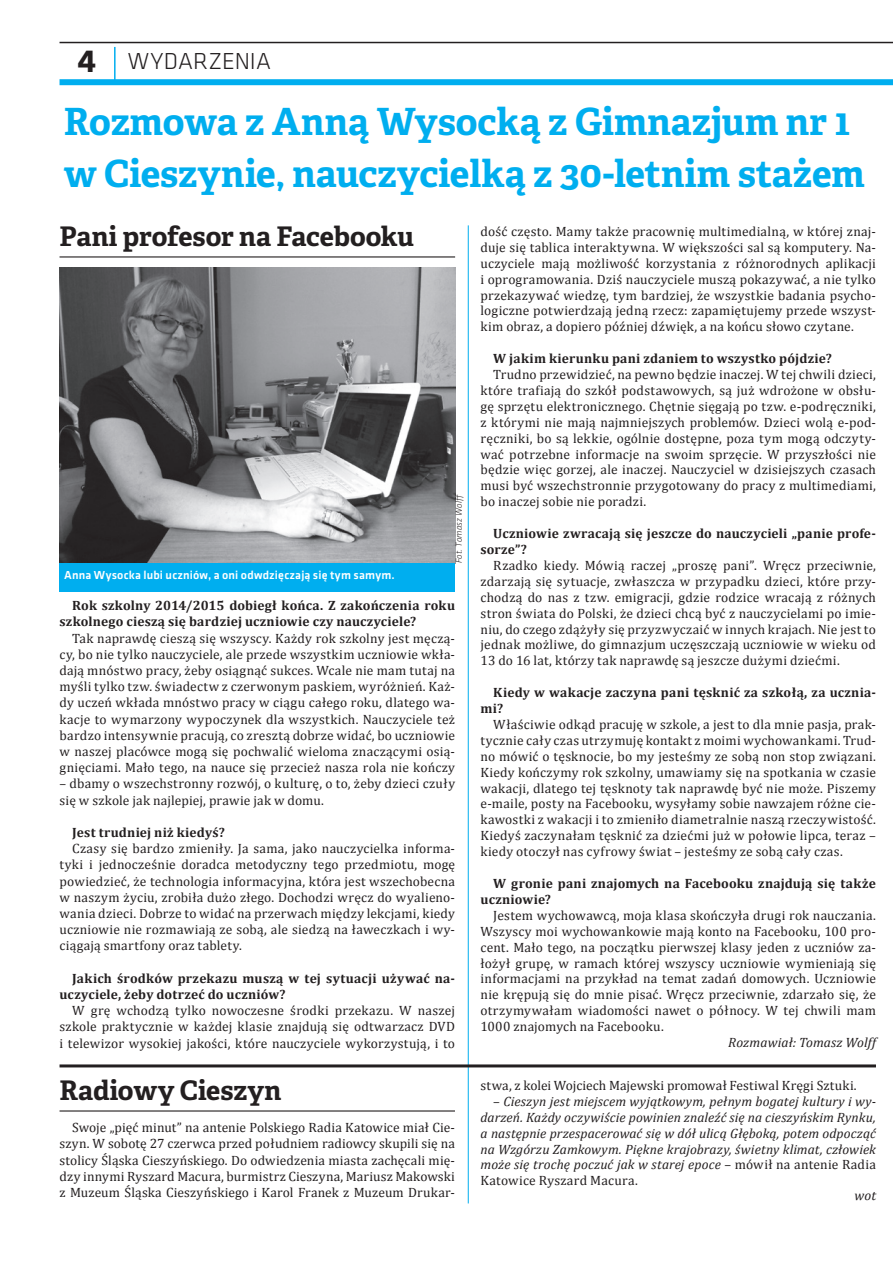
<style>
.page{position:relative;width:893px;height:1263px;background:#fff}
.page>*{position:absolute;margin:0;border:0;box-sizing:border-box;transform-origin:0 0}
.t1{font:700 37.5px/52.5px "Adelle Basic";letter-spacing:-.005em;color:#00aeef}
.t2{font:700 27px "Adelle Basic";letter-spacing:-.005em;color:#231f20}
.t3{font:300 24px "Klavika";letter-spacing:.005em;color:#231f20}
.t4{font:13.5px/15.9px "Cambria";letter-spacing:.015em;color:#231f20;text-align:justify}
.t5{font:700 13.5px/15.9px "Cambria";letter-spacing:.015em;color:#231f20}
.t6{font:italic 13.5px/15.9px "Cambria";letter-spacing:.005em;color:#231f20;text-align:justify}
.t7{font:500 12px "Klavika";letter-spacing:.015em;color:#fff}
.t8{font:italic 300 9px "Klavika";letter-spacing:.015em;color:#231f20}
.s1{font-weight:700;font-size:33px}
.s2{font-style:normal}
</style>
<div class="page">
<hr style="left:114px;top:47px;width:2px;height:35px;background:#00aeef">
<div style="left:60px;top:79px;width:833px;height:6px;background:#00aeef"></div>
<hr style="left:60px;top:42px;width:833px;height:1px;background:#231f20">
<img style="left:60px;top:267px;width:395px;height:296px">
<div style="left:60px;top:563px;width:395px;height:29px;background:#00aeef"></div>
<hr style="left:60px;top:256px;width:395px;height:1px;background:#231f20">
<hr style="left:468px;top:225px;width:1px;height:978px;background:#00aeef">
<hr style="left:60px;top:1110px;width:395px;height:1px;background:#231f20">
<hr style="left:60px;top:1064px;width:816px;height:3px;background:#231f20">
<h3 class="t3" style="left:78px;top:46px;width:195px"><span class="s1">4</span> WYDARZENIA</h3>
<h1 class="t1" style="left:64px;top:95px;width:802px">Rozmowa z Anną Wysocką z Gimnazjum nr 1 w Cieszynie, nauczycielką z 30-letnim stażem</h1>
<h2 class="t2" style="left:60px;top:219px;width:356px">Pani profesor na Facebooku</h2>
<p class="t4" style="left:480px;top:223px;width:397px">dość często. Mamy także pracownię multimedialną, w której znaj&shy;duje się tablica interaktywna. W większości sal są komputery. Na&shy;uczyciele mają możliwość korzystania z różnorodnych aplikacji i oprogramowania. Dziś nauczyciele muszą pokazywać, a nie tylko przekazywać wiedzę, tym bardziej, że wszystkie badania psycho&shy;logiczne potwierdzają jedną rzecz: zapamiętujemy przede wszyst&shy;kim obraz, a dopiero później dźwięk, a na końcu słowo czytane.</p>
<p class="t5" style="left:493px;top:350px;width:340px">W jakim kierunku pani zdaniem to wszystko pójdzie?</p>
<p class="t4" style="left:480px;top:366px;width:397px;text-indent:13px">Trudno przewidzieć, na pewno będzie inaczej. W tej chwili dzieci, które trafiają do szkół podstawowych, są już wdrożone w obsłu&shy;gę sprzętu elektronicznego. Chętnie sięgają po tzw. e-podręczniki, z którymi nie mają najmniejszych problemów. Dzieci wolą e-pod&shy;ręczniki, bo są lekkie, ogólnie dostępne, poza tym mogą odczyty&shy;wać potrzebne informacje na swoim sprzęcie. W przyszłości nie będzie więc gorzej, ale inaczej. Nauczyciel w dzisiejszych czasach musi być wszechstronnie przygotowany do pracy z multimediami, bo inaczej sobie nie poradzi.</p>
<p class="t5" style="left:481px;top:525px;width:397px;text-indent:13px">Uczniowie zwracają się jeszcze do nauczycieli „panie profe&shy;sorze”?</p>
<p class="t4" style="left:481px;top:557px;width:397px;text-indent:13px">Rzadko kiedy. Mówią raczej „proszę pani”. Wręcz przeciwnie, zdarzają się sytuacje, zwłaszcza w przypadku dzieci, które przy&shy;chodzą do nas z tzw. emigracji, gdzie rodzice wracają z różnych stron świata do Polski, że dzieci chcą być z nauczycielami po imie&shy;niu, do czego zdążyły się przyzwyczaić w innych krajach. Nie jest to jednak możliwe, do gimnazjum uczęszczają uczniowie w wieku od 13 do 16 lat, którzy tak naprawdę są jeszcze dużymi dziećmi.</p>
<p class="t5" style="left:481px;top:684px;width:397px;text-indent:13px">Kiedy w wakacje zaczyna pani tęsknić za szkołą, za ucznia&shy;mi?</p>
<p class="t4" style="left:481px;top:716px;width:397px;text-indent:13px">Właściwie odkąd pracuję w szkole, a jest to dla mnie pasja, prak&shy;tycznie cały czas utrzymuję kontakt z moimi wychowankami. Trud&shy;no mówić o tęsknocie, bo my jesteśmy ze sobą non stop związani.<br>Kiedy kończymy rok szkolny, umawiamy się na spotkania w czasie wakacji, dlatego tej tęsknoty tak naprawdę być nie może. Piszemy e-maile, posty na Facebooku, wysyłamy sobie nawzajem różne cie&shy;kawostki z wakacji i to zmieniło diametralnie naszą rzeczywistość.<br>Kiedyś zaczynałam tęsknić za dziećmi już w połowie lipca, teraz – kiedy otoczył nas cyfrowy świat – jesteśmy ze sobą cały czas.</p>
<p class="t5" style="left:481px;top:875px;width:397px;text-indent:13px">W gronie pani znajomych na Facebooku znajdują się także uczniowie?</p>
<p class="t4" style="left:481px;top:907px;width:397px;text-indent:13px">Jestem wychowawcą, moja klasa skończyła drugi rok nauczania.<br>Wszyscy moi wychowankowie mają konto na Facebooku, 100 pro&shy;cent. Mało tego, na początku pierwszej klasy jeden z uczniów za&shy;łożył grupę, w ramach której wszyscy uczniowie wymieniają się informacjami na przykład na temat zadań domowych. Uczniowie nie krępują się do mnie pisać. Wręcz przeciwnie, zdarzało się, że otrzymywałam wiadomości nawet o północy. W tej chwili mam 1000 znajomych na Facebooku.</p>
<p class="t6" style="left:728px;top:1034px;width:149px">Rozmawiał: Tomasz Wolff</p>
<p class="t8" style="left:453px;top:563px;width:71px;rotate:-90deg">Fot. Tomasz Wolff</p>
<p class="t7" style="left:64px;top:566px;width:332px">Anna Wysocka lubi uczniów, a oni odwdzięczają się tym samym.</p>
<p class="t5" style="left:60px;top:597px;width:397px;text-indent:13px">Rok szkolny 2014/2015 dobiegł końca. Z zakończenia roku szkolnego cieszą się bardziej uczniowie czy nauczyciele?</p>
<p class="t4" style="left:60px;top:630px;width:397px;text-indent:13px">Tak naprawdę cieszą się wszyscy. Każdy rok szkolny jest męczą&shy;cy, bo nie tylko nauczyciele, ale przede wszystkim uczniowie wkła&shy;dają mnóstwo pracy, żeby osiągnąć sukces. Wcale nie mam tutaj na myśli tylko tzw. świadectw z czerwonym paskiem, wyróżnień. Każ&shy;dy uczeń wkłada mnóstwo pracy w ciągu całego roku, dlatego wa&shy;kacje to wymarzony wypoczynek dla wszystkich. Nauczyciele też bardzo intensywnie pracują, co zresztą dobrze widać, bo uczniowie w naszej placówce mogą się pochwalić wieloma znaczącymi osią&shy;gnięciami. Mało tego, na nauce się przecież nasza rola nie kończy</p>
<p class="t4" style="left:60px;top:775px;width:397px">– dbamy o wszechstronny rozwój, o kulturę, o to, żeby dzieci czuły się w szkole jak najlepiej, prawie jak w domu.</p>
<p class="t5" style="left:72px;top:824px;width:154px">Jest trudniej niż kiedyś?</p>
<p class="t4" style="left:60px;top:840px;width:397px;text-indent:13px">Czasy się bardzo zmieniły. Ja sama, jako nauczycielka informa&shy;tyki i jednocześnie doradca metodyczny tego przedmiotu, mogę powiedzieć, że technologia informacyjna, która jest wszechobecna w naszym życiu, zrobiła dużo złego. Dochodzi wręcz do wyalieno&shy;wania dzieci. Dobrze to widać na przerwach między lekcjami, kiedy uczniowie nie rozmawiają ze sobą, ale siedzą na ławeczkach i wy&shy;ciągają smartfony oraz tablety.</p>
<p class="t5" style="left:60px;top:970px;width:397px;text-indent:13px">Jakich środków przekazu muszą w tej sytuacji używać na&shy;uczyciele, żeby dotrzeć do uczniów?</p>
<p class="t4" style="left:60px;top:1002px;width:397px;text-indent:13px">W grę wchodzą tylko nowoczesne środki przekazu. W naszej szkole praktycznie w każdej klasie znajdują się odtwarzacz DVD i telewizor wysokiej jakości, które nauczyciele wykorzystują, i to</p>
<h2 class="t2" style="left:60px;top:1073px;width:223px">Radiowy Cieszyn</h2>
<p class="t4" style="left:60px;top:1119px;width:397px;text-indent:13px">Swoje „pięć minut” na antenie Polskiego Radia Katowice miał Cie&shy;szyn. W sobotę 27 czerwca przed południem radiowcy skupili się na stolicy Śląska Cieszyńskiego. Do odwiedzenia miasta zachęcali mię&shy;dzy innymi Ryszard Macura, burmistrz Cieszyna, Mariusz Makowski z Muzeum Śląska Cieszyńskiego i Karol Franek z Muzeum Drukar-</p>
<p class="t4" style="left:480px;top:1077px;width:378px">stwa, z kolei Wojciech Majewski promował Festiwal Kręgi Sztuki.</p>
<p class="t6" style="left:480px;top:1093px;width:397px;text-indent:13px"><span class="s2">–</span> Cieszyn jest miejscem wyjątkowym, pełnym bogatej kultury i wy&shy;darzeń. Każdy oczywiście powinien znaleźć się na cieszyńskim Rynku, a następnie przespacerować się w dół ulicą Głęboką, potem odpocząć na Wzgórzu Zamkowym. Piękne krajobrazy, świetny klimat, człowiek może się trochę poczuć jak w starej epoce <span class="s2">– mówił na antenie Radia Katowice Ryszard Macura.</span></p>
<p class="t6" style="left:855px;top:1187px;width:23px">wot</p>
</div>
